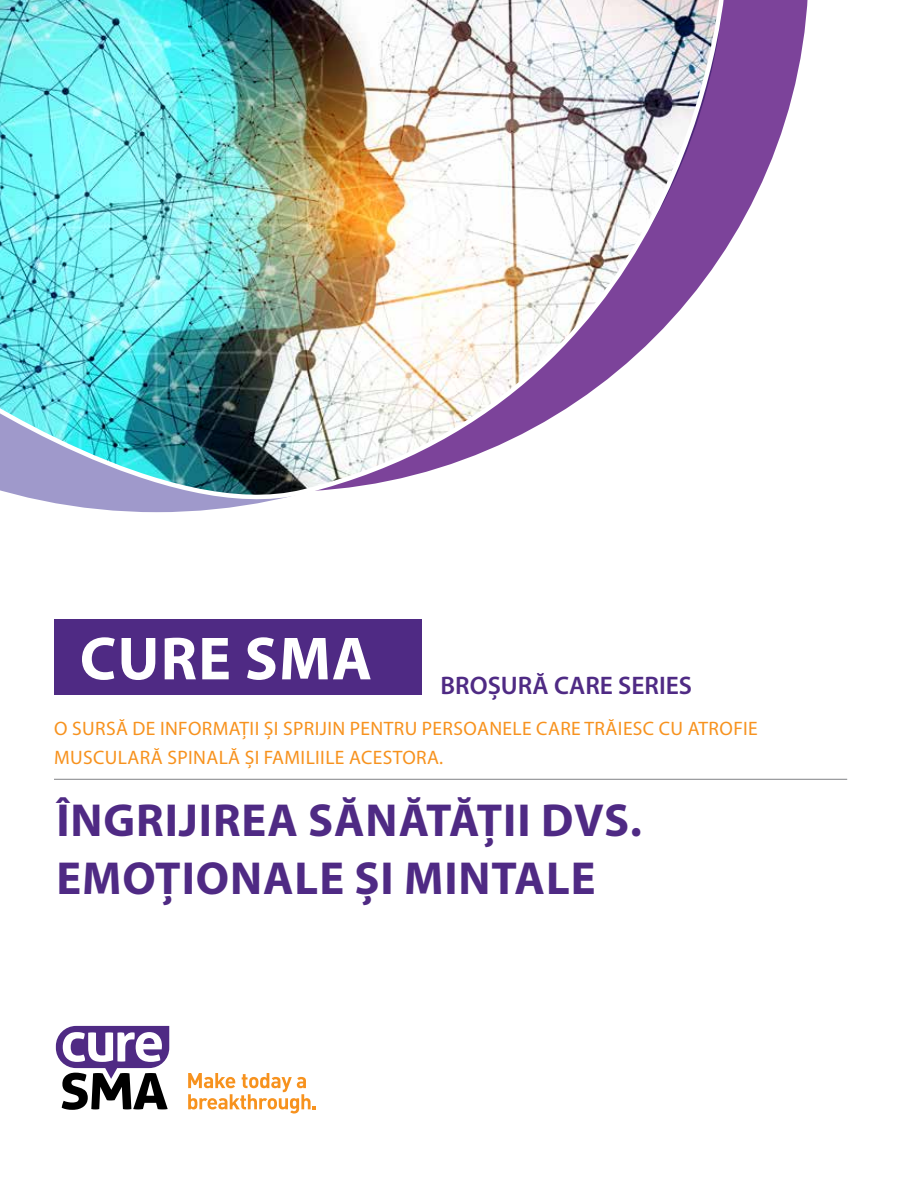
<style>
.page{position:relative;width:918px;height:1188px;background:#fff}
.page>*{position:absolute;margin:0;border:0;box-sizing:border-box;transform-origin:0 0}
.t1{font:700 61.35px "Myriad Pro";letter-spacing:.02em;color:#fff}
.t2{font:700 46.5px/58.5px "Myriad Pro";letter-spacing:.02em;color:#4f2a84}
.t3{font:600 25.5px "Myriad Pro";color:#4f2a84}
.t4{font:19.5px/28.5px "Myriad Pro";letter-spacing:.02em;color:#f7921e}
</style>
<div class="page">
<svg style="left:728px;top:0;width:80px;height:245px;fill:#7c439a"></svg>
<img style="left:0;top:0;width:728px;height:513px">
<hr style="left:54px;top:779px;width:793px;height:1px;background:#808285">
<svg style="left:56px;top:1026px;width:113px;height:84px"></svg>
<svg style="left:188px;top:1073px;width:128px;height:41px"></svg>
<div style="left:54px;top:619px;width:367px;height:76px;background:#4f2a84"></div>
<h1 class="t1" style="left:80px;top:619px;width:294px">CURE SMA</h1>
<h3 class="t3" style="left:441px;top:669px;width:253px">BROȘURĂ CARE SERIES</h3>
<p class="t4" style="left:54px;top:714px;width:705px">O SURSĂ DE INFORMAȚII ȘI SPRIJIN PENTRU PERSOANELE CARE TRĂIESC CU ATROFIE<br>MUSCULARĂ SPINALĂ ȘI FAMILIILE ACESTORA.</p>
<h2 class="t2" style="left:56px;top:789px;width:587px">ÎNGRIJIREA SĂNĂTĂȚII DVS.<br>EMOȚIONALE ȘI MINTALE</h2>
</div>
